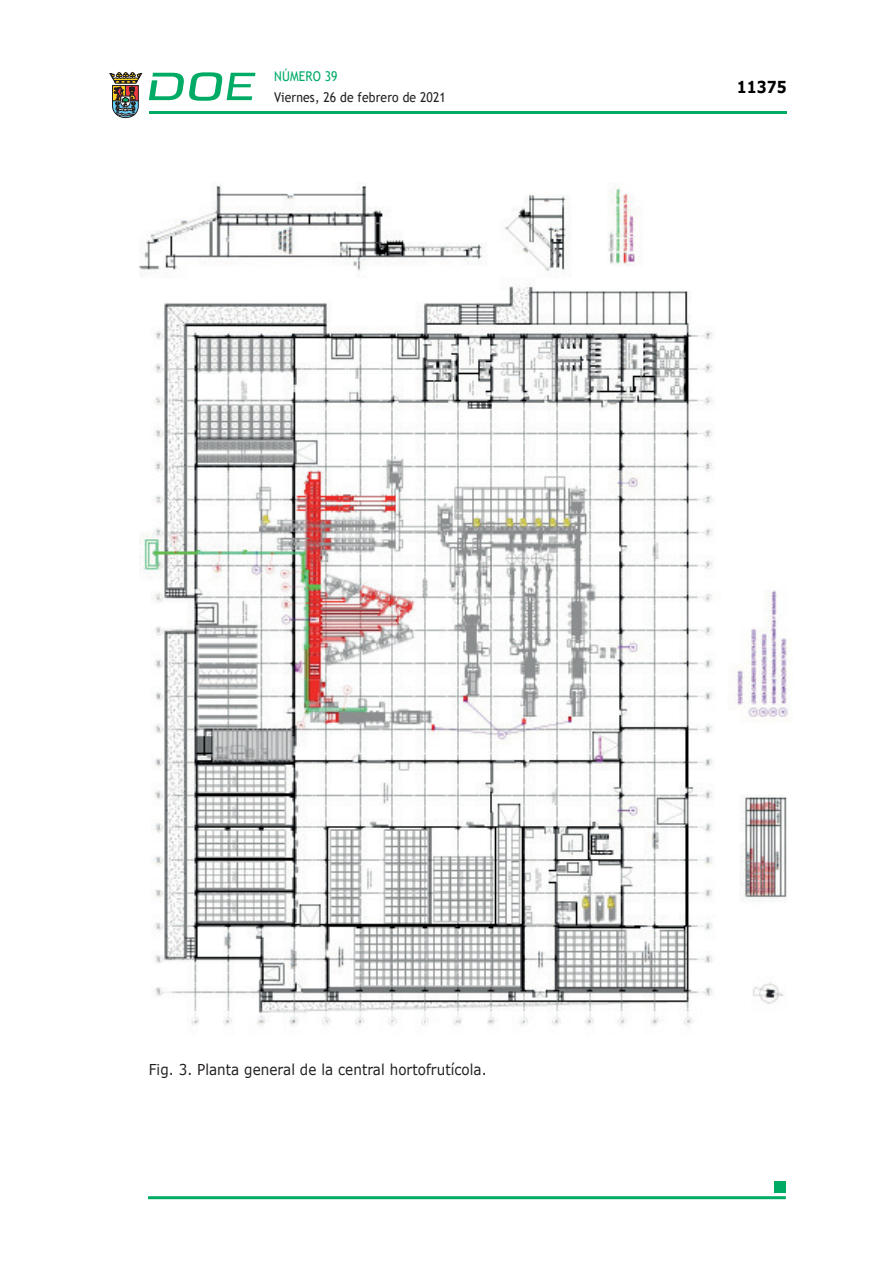
<style>
.page{position:relative;width:893px;height:1263px;background:#fff}
.page>*{position:absolute;margin:0;border:0;box-sizing:border-box;transform-origin:0 0}
.t1{font:700 16.5px "Verdana";color:#000;scale:.85 1}
.CUERPO_DE_TEXTO{font:15px "Verdana";letter-spacing:.005em;color:#231f20;scale:.9 1}
.t2{font:13.5px "Trebuchet MS";letter-spacing:.01em;color:#231f20;scale:.9 1}
.t3{font:13.5px "Trebuchet MS";letter-spacing:.01em;color:#00ab67;scale:.9 1}
</style>
<div class="page">
<hr style="left:149px;top:111px;width:638px;height:3px;background:#00ab66">
<svg style="left:109px;top:72px;width:33px;height:46px"></svg>
<svg style="left:149px;top:72px;width:106px;height:29px"></svg>
<hr style="left:148px;top:1196px;width:638px;height:3px;background:#00ab66">
<div style="left:775px;top:1181px;width:11px;height:11px;background:#00ab66"></div>
<img style="left:139px;top:184px;width:649px;height:842px">
<p class="t3" style="left:274px;top:67px;width:72px">NÚMERO 39</p>
<p class="t2" style="left:274px;top:88px;width:192px">Viernes, 26 de febrero de 2021</p>
<p class="t1" style="left:737px;top:75px;width:60px">11375</p>
<p class="CUERPO_DE_TEXTO" style="left:149px;top:1059px;width:377px">Fig. 3. Planta general de la central hortofrutícola.</p>
</div>
